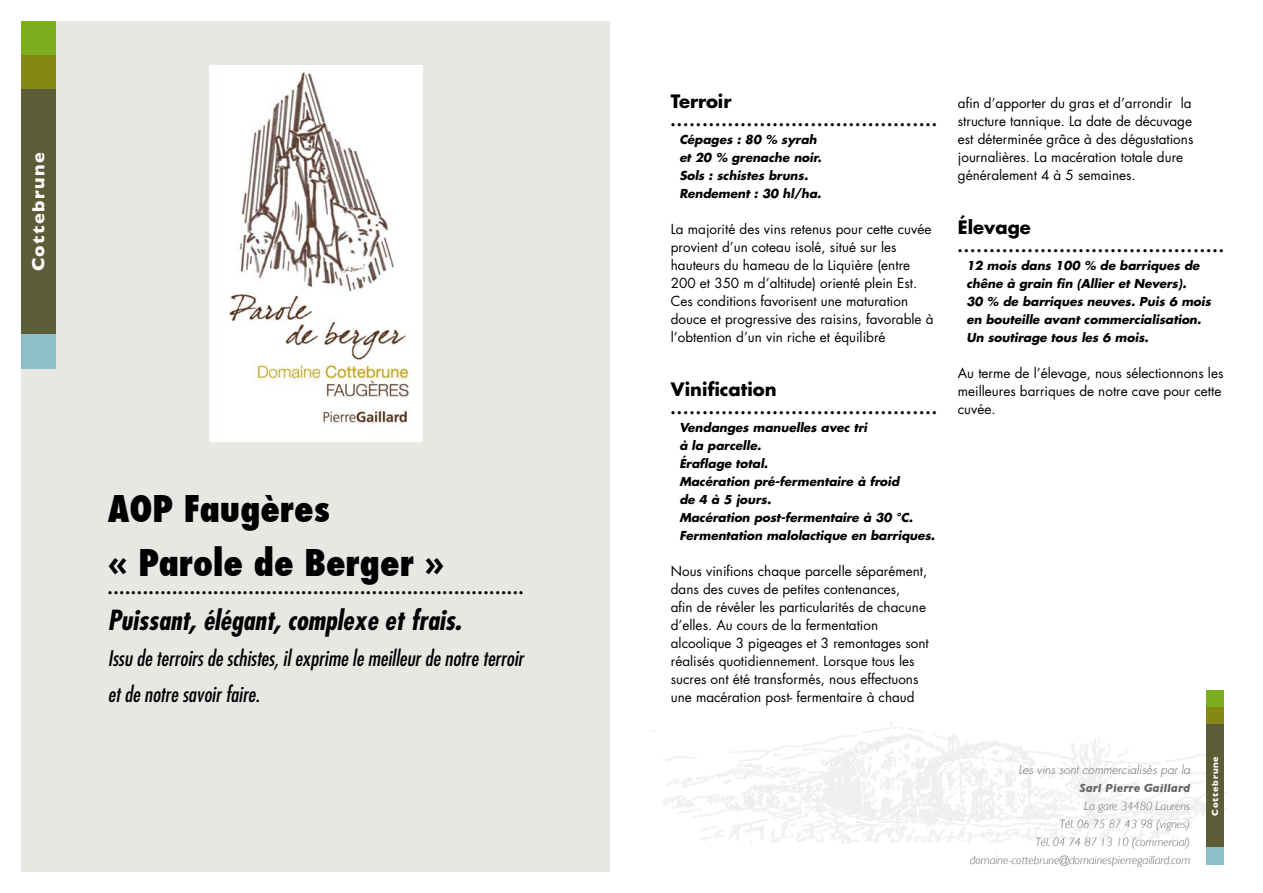
<style>
.page{position:relative;width:1263px;height:893px;background:#fff}
.page>*{position:absolute;margin:0;border:0;box-sizing:border-box;transform-origin:0 0}
.t1{font:800 condensed 36px/54px "Futura";color:#000}
.t2{font:italic 700 condensed 27px "Futura";color:#000}
.t3{font:italic condensed 21px/36px "Futura";color:#000}
.t4{font:700 18px "Futura";color:#000}
.t5{font:700 18px "Gill Sans";letter-spacing:.075em;color:#fff}
.t6{font:13.5px/18px "Futura";color:#000}
.t7{font:700 13.5px "Futura";color:#000}
.t8{font:italic 700 12px/18px "Futura";color:#000}
.t9{font:italic 300 12px/18px "Gill Sans";color:#646567;text-align:right}
.t10{font:italic 300 12px "Futura";color:#646567}
.t11{font:italic 700 12px "Gill Sans";color:#646567}
.t12{font:700 9px "Gill Sans";letter-spacing:.075em;color:#fff}
</style>
<div class="page">
<div style="left:21px;top:21px;width:589px;height:851px;background:#e9e7e4"></div>
<img style="left:209px;top:66px;width:213px;height:376px">
<div style="left:21px;top:21px;width:34px;height:34px;background:#7bad1e"></div>
<div style="left:21px;top:55px;width:34px;height:35px;background:#878715"></div>
<div style="left:21px;top:334px;width:34px;height:34px;background:#8bc0c7"></div>
<div style="left:21px;top:90px;width:34px;height:244px;background:#5c5c37"></div>
<div style="left:1206px;top:690px;width:18px;height:18px;background:#7bad1e"></div>
<div style="left:1206px;top:708px;width:18px;height:17px;background:#878715"></div>
<div style="left:1206px;top:847px;width:18px;height:17px;background:#8bc0c7"></div>
<div style="left:1206px;top:725px;width:18px;height:122px;background:#5c5c37"></div>
<h3 class="t5" style="left:28px;top:271px;width:120px;rotate:-90deg">Cottebrune</h3>
<h1 class="t1" style="left:108px;top:482px;width:338px">AOP Faugères<br>« Parole de Berger »</h1>
<p class="t7" style="left:108px;top:580px;width:417px">.......................................................................</p>
<h2 class="t2" style="left:108px;top:603px;width:355px">Puissant, élégant, complexe et frais.</h2>
<h3 class="t3" style="left:108px;top:640px;width:417px">Issu de terroirs de schistes, il exprime le meilleur de notre terroir et de notre savoir faire.</h3>
<h3 class="t4" style="left:671px;top:89px;width:62px">Terroir</h3>
<p class="t7" style="left:671px;top:112px;width:267px">..........................................</p>
<p class="t8" style="left:679px;top:130px;width:144px">Cépages : 80 % syrah et 20 % grenache noir.<br>Sols : schistes bruns.<br>Rendement : 30 hl/ha.</p>
<p class="t6" style="left:671px;top:220px;width:264px">La majorité des vins retenus pour cette cuvée provient d’un coteau isolé, situé sur les hauteurs du hameau de la Liquière (entre 200 et 350 m d’altitude) orienté plein Est.<br>Ces conditions favorisent une maturation douce et progressive des raisins, favorable à l’obtention d’un vin riche et équilibré</p>
<h3 class="t4" style="left:671px;top:377px;width:107px">Vinification</h3>
<p class="t7" style="left:671px;top:400px;width:267px">..........................................</p>
<p class="t8" style="left:679px;top:418px;width:257px">Vendanges manuelles avec tri<br>à la parcelle.<br>Éraflage total.<br>Macération pré-fermentaire à froid<br>de 4 à 5 jours.<br>Macération post-fermentaire à 30 °C.<br>Fermentation malolactique en barriques.</p>
<p class="t6" style="left:671px;top:562px;width:259px">Nous vinifions chaque parcelle séparément, dans des cuves de petites contenances,<br>afin de révéler les particularités de chacune d’elles. Au cours de la fermentation alcoolique 3 pigeages et 3 remontages sont réalisés quotidiennement. Lorsque tous les sucres ont été transformés, nous effectuons une macération post- fermentaire à chaud</p>
<p class="t6" style="left:958px;top:94px;width:237px">afin d’apporter du gras et d’arrondir la structure tannique. La date de décuvage est déterminée grâce à des dégustations journalières. La macération totale dure généralement 4 à 5 semaines.</p>
<h3 class="t4" style="left:958px;top:215px;width:74px">Élevage</h3>
<p class="t7" style="left:958px;top:238px;width:267px">..........................................</p>
<p class="t8" style="left:966px;top:256px;width:246px">12 mois dans 100 % de barriques de chêne à grain fin (Allier et Nevers).<br>30 % de barriques neuves. Puis 6 mois en bouteille avant commercialisation.<br>Un soutirage tous les 6 mois.</p>
<p class="t6" style="left:958px;top:364px;width:267px">Au terme de l’élevage, nous sélectionnons les meilleures barriques de notre cave pour cette cuvée.</p>
<p class="t10" style="left:1019px;top:762px;width:173px">Les vins sont commercialisés par la</p>
<p class="t11" style="left:1079px;top:781px;width:112px">Sarl Pierre Gaillard</p>
<p class="t9" style="left:970px;top:797px;width:222px">La gare 34480 Laurens<br>Tél. 06 75 87 43 98 (vignes)<br>Tél. 04 74 87 13 10 (commercial) domaine-cottebrune@domainespierregaillard.com</p>
<p class="t12" style="left:1210px;top:815px;width:61px;rotate:-90deg">Cottebrune</p>
</div>
